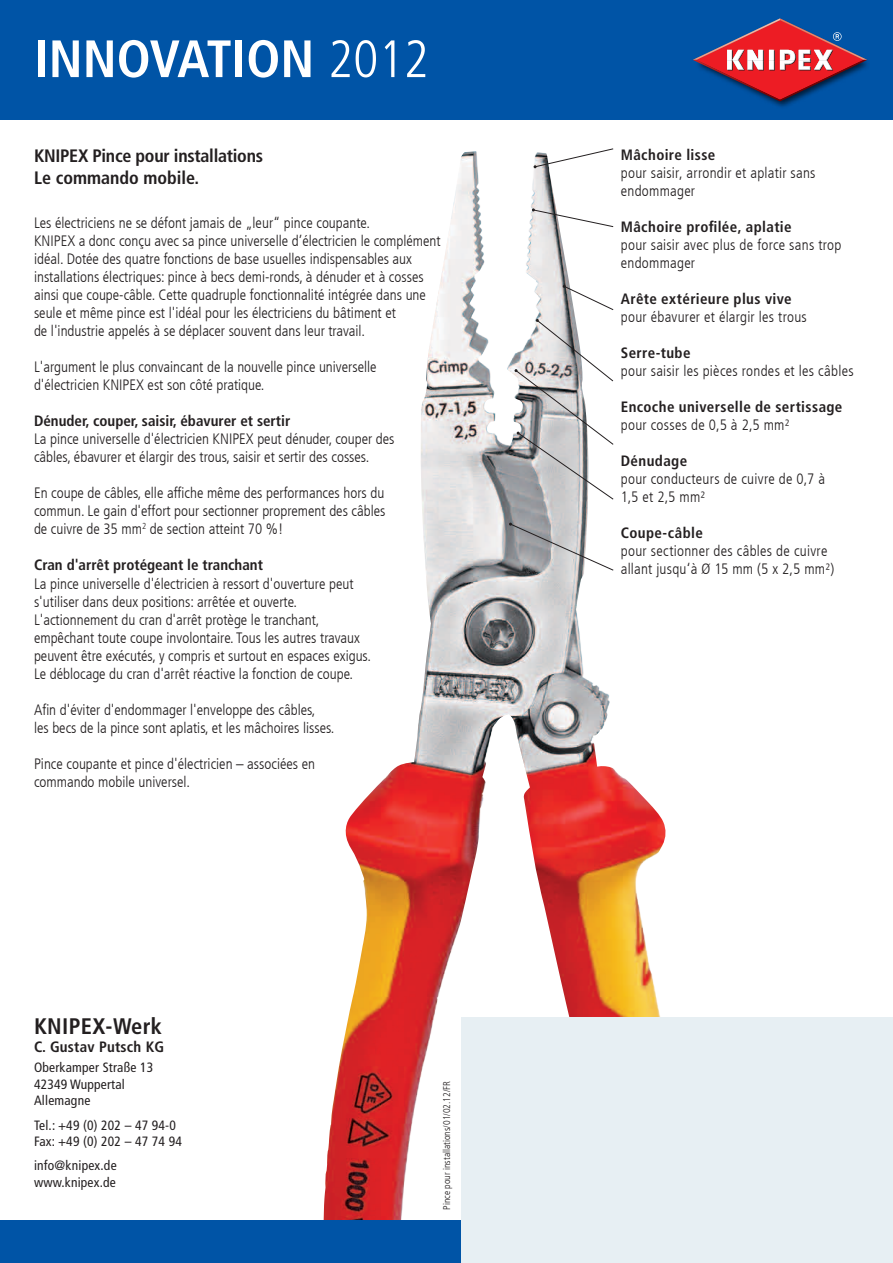
<style>
.page{position:relative;width:893px;height:1263px;background:#fff}
.page>*{position:absolute;margin:0;border:0;box-sizing:border-box;transform-origin:0 0}
.t1{font:700 condensed 52.5px "Frutiger LT Com";color:#fff}
.t2{font:700 condensed 22.5px "Frutiger LT Com";letter-spacing:.015em;color:#231f20}
.t3{font:700 condensed 18px/21.6px "Frutiger LT Com";letter-spacing:-.015em;color:#231f20}
.t4{font:300 condensed 15px/18px "Frutiger LT Com";color:#231f20}
.t5{font:700 condensed 15px "Frutiger LT Com";letter-spacing:.02em;color:#231f20}
.t6{font:300 condensed 15px/18px "Frutiger LT Com";letter-spacing:.02em;color:#231f20}
.t7{font:700 condensed 15px "Frutiger LT Com";color:#231f20}
.t8{font:condensed 13.5px/16.2px "Frutiger LT Com";letter-spacing:.015em;color:#231f20}
.t9{font:300 condensed 9.75px "Frutiger LT Com";color:#231f20}
.s1{font-weight:300}
</style>
<div class="page">
<img style="left:323px;top:152px;width:343px;height:1068px">
<div style="left:0;top:0;width:893px;height:119px;background:#0054a6"></div>
<svg style="left:693px;top:18px;width:174px;height:83px"></svg>
<div style="left:0;top:1220px;width:893px;height:43px;background:#0054a6"></div>
<div style="left:461px;top:1017px;width:432px;height:246px;background:#e7eff3"></div>
<svg style="left:534px;top:148px;width:80px;height:20px"></svg>
<svg style="left:509px;top:523px;width:105px;height:48px"></svg>
<svg style="left:514px;top:319px;width:100px;height:181px"></svg>
<svg style="left:532px;top:208px;width:82px;height:20px"></svg>
<svg style="left:563px;top:285px;width:51px;height:26px"></svg>
<h1 class="t1" style="left:34px;top:28px;width:396px">INNOVATION <span class="s1">2012</span></h1>
<p class="t3" style="left:34px;top:145px;width:231px">KNIPEX Pince pour installations<br>Le commando mobile.</p>
<p class="t4" style="left:34px;top:214px;width:408px">Les électriciens ne se défont jamais de „leur“ pince coupante.<br>KNIPEX a donc conçu avec sa pince universelle d’électricien le complément idéal. Dotée des quatre fonctions de base usuelles indispensables aux installations électriques: pince à becs demi-ronds, à dénuder et à cosses ainsi que coupe-câble. Cette quadruple fonctionnalité intégrée dans une seule et même pince est l'idéal pour les électriciens du bâtiment et<br>de l'industrie appelés à se déplacer souvent dans leur travail.</p>
<p class="t4" style="left:34px;top:358px;width:344px">L'argument le plus convaincant de la nouvelle pince universelle d'électricien KNIPEX est son côté pratique.</p>
<p class="t7" style="left:34px;top:412px;width:258px">Dénuder, couper, saisir, ébavurer et sertir</p>
<p class="t4" style="left:34px;top:430px;width:362px">La pince universelle d'électricien KNIPEX peut dénuder, couper des câbles, ébavurer et élargir des trous, saisir et sertir des cosses.</p>
<p class="t4" style="left:34px;top:484px;width:353px;text-align:justify">En coupe de câbles, elle affiche même des performances hors du commun. Le gain d'effort pour sectionner proprement des câbles de cuivre de 35 mm<sup>2</sup> de section atteint 70 %!</p>
<p class="t7" style="left:34px;top:556px;width:230px">Cran d'arrêt protégeant le tranchant</p>
<p class="t4" style="left:34px;top:574px;width:338px">La pince universelle d'électricien à ressort d'ouverture peut s'utiliser dans deux positions: arrêtée et ouverte.<br>L'actionnement du cran d'arrêt protège le tranchant, empêchant toute coupe involontaire. Tous les autres travaux peuvent être exécutés, y compris et surtout en espaces exigus.<br>Le déblocage du cran d'arrêt réactive la fonction de coupe.</p>
<p class="t4" style="left:34px;top:700px;width:302px">Afin d'éviter d'endommager l'enveloppe des câbles,<br>les becs de la pince sont aplatis, et les mâchoires lisses.</p>
<p class="t4" style="left:34px;top:754px;width:283px">Pince coupante et pince d'électricien – associées en commando mobile universel.</p>
<h2 class="t2" style="left:34px;top:1013px;width:130px">KNIPEX-Werk</h2>
<p class="t5" style="left:34px;top:1038px;width:132px">C. Gustav Putsch KG</p>
<p class="t8" style="left:34px;top:1060px;width:121px">Oberkamper Straße 13<br>42349 Wuppertal<br>Allemagne</p>
<p class="t8" style="left:34px;top:1117px;width:149px">Tel.: +49 (0) 202 – 47 94-0<br>Fax: +49 (0) 202 – 47 74 94</p>
<p class="t8" style="left:34px;top:1158px;width:84px">info@knipex.de www.knipex.de</p>
<p class="t9" style="left:441px;top:1210px;width:131px;rotate:-90deg">Pince pour installations/01/02.12/FR</p>
<p class="t5" style="left:621px;top:146px;width:96px">Mâchoire lisse</p>
<p class="t4" style="left:621px;top:164px;width:196px">pour saisir, arrondir et aplatir sans endommager</p>
<p class="t5" style="left:621px;top:218px;width:172px">Mâchoire profilée, aplatie</p>
<p class="t4" style="left:621px;top:236px;width:222px">pour saisir avec plus de force sans trop endommager</p>
<p class="t5" style="left:621px;top:290px;width:172px">Arête extérieure plus vive</p>
<p class="t4" style="left:621px;top:308px;width:187px">pour ébavurer et élargir les trous</p>
<p class="t5" style="left:621px;top:344px;width:71px">Serre-tube</p>
<p class="t6" style="left:621px;top:362px;width:234px">pour saisir les pièces rondes et les câbles</p>
<p class="t5" style="left:621px;top:398px;width:223px">Encoche universelle de sertissage</p>
<p class="t6" style="left:621px;top:416px;width:170px">pour cosses de 0,5 à 2,5 mm²</p>
<p class="t5" style="left:621px;top:452px;width:68px">Dénudage</p>
<p class="t6" style="left:621px;top:470px;width:206px">pour conducteurs de cuivre de 0,7 à<br>1,5 et 2,5 mm²</p>
<p class="t5" style="left:621px;top:524px;width:84px">Coupe-câble</p>
<p class="t4" style="left:621px;top:542px;width:215px">pour sectionner des câbles de cuivre allant jusqu‘à Ø 15 mm (5 x 2,5 mm²)</p>
</div>
